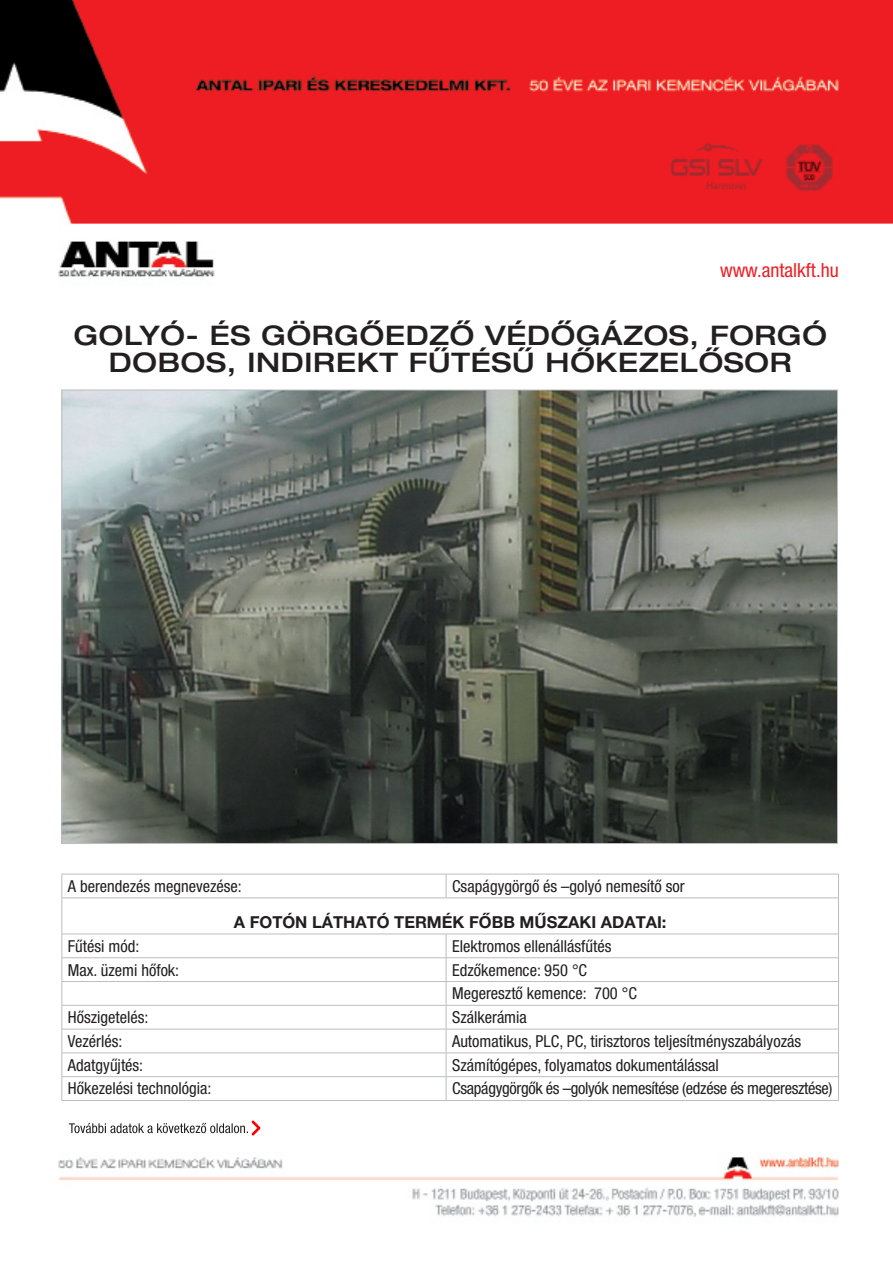
<style>
.page{position:relative;width:893px;height:1263px;background:#fff}
.page>*{position:absolute;margin:0;border:0;box-sizing:border-box;transform-origin:0 0}
.t1{font:500 expanded 27px/27px "Helvetica Neue LT Pro";letter-spacing:.025em;color:#231f20;text-align:center}
.t2{font:condensed 19.5px "Helvetica Neue LT Pro";color:#ee1d23}
.t3{font:condensed 16.5px "Helvetica Neue LT Pro";color:#231f20}
.t4{font:condensed 16.5px "Helvetica Neue LT Pro";letter-spacing:-.02em;color:#231f20}
.t5{font:700 16.5px "Helvetica Neue LT Pro";color:#231f20}
</style>
<div class="page">
<img style="left:0;top:0;width:893px;height:1218px">
<img style="left:64px;top:392px;width:772px;height:450px">
<hr style="left:62px;top:874px;width:384px;height:1px;background:#bcbdc0">
<svg style="left:62px;top:874px;width:1px;height:23px"></svg>
<hr style="left:446px;top:874px;width:393px;height:1px;background:#bcbdc0">
<svg style="left:446px;top:874px;width:1px;height:23px"></svg>
<svg style="left:838px;top:874px;width:1px;height:23px"></svg>
<hr style="left:62px;top:897px;width:384px;height:1px;background:#bcbdc0">
<hr style="left:62px;top:898px;width:1px;height:36px;background:#bcbdc0">
<hr style="left:446px;top:897px;width:393px;height:1px;background:#bcbdc0">
<hr style="left:838px;top:898px;width:1px;height:36px;background:#bcbdc0">
<hr style="left:62px;top:934px;width:384px;height:1px;background:#bcbdc0">
<hr style="left:446px;top:934px;width:393px;height:1px;background:#bcbdc0">
<hr style="left:62px;top:957px;width:384px;height:1px;background:#bcbdc0">
<hr style="left:446px;top:957px;width:393px;height:1px;background:#bcbdc0">
<hr style="left:62px;top:981px;width:384px;height:1px;background:#bcbdc0">
<hr style="left:446px;top:981px;width:393px;height:1px;background:#bcbdc0">
<hr style="left:62px;top:1005px;width:384px;height:1px;background:#bcbdc0">
<hr style="left:446px;top:1005px;width:393px;height:1px;background:#bcbdc0">
<hr style="left:62px;top:1029px;width:384px;height:1px;background:#bcbdc0">
<hr style="left:446px;top:1029px;width:393px;height:1px;background:#bcbdc0">
<hr style="left:62px;top:1053px;width:384px;height:1px;background:#bcbdc0">
<hr style="left:446px;top:1053px;width:393px;height:1px;background:#bcbdc0">
<hr style="left:62px;top:1076px;width:384px;height:1px;background:#bcbdc0">
<svg style="left:62px;top:934px;width:1px;height:166px"></svg>
<hr style="left:446px;top:1076px;width:393px;height:1px;background:#bcbdc0">
<svg style="left:446px;top:934px;width:1px;height:166px"></svg>
<svg style="left:838px;top:935px;width:1px;height:165px"></svg>
<hr style="left:62px;top:1100px;width:384px;height:1px;background:#bcbdc0">
<hr style="left:446px;top:1100px;width:393px;height:1px;background:#bcbdc0">
<svg style="left:69px;top:1120px;width:191px;height:15px"></svg>
<p class="t2" style="left:720px;top:259px;width:120px">www.antalkft.hu</p>
<p class="t1" style="left:74px;top:322px;width:755px">GOLYÓ- ÉS GÖRGŐEDZŐ VÉDŐGÁZOS, FORGÓ<br>DOBOS, INDIREKT FŰTÉSŰ HŐKEZELŐSOR</p>
<p class="t3" style="left:68px;top:876px;width:176px">A berendezés megnevezése:</p>
<p class="t3" style="left:452px;top:876px;width:234px">Csapágygörgő és –golyó nemesítő sor</p>
<p class="t5" style="left:234px;top:912px;width:434px">A FOTÓN LÁTHATÓ TERMÉK FŐBB MŰSZAKI ADATAI:</p>
<p class="t3" style="left:68px;top:936px;width:73px">Fűtési mód:</p>
<p class="t3" style="left:452px;top:936px;width:161px">Elektromos ellenállásfűtés</p>
<p class="t3" style="left:68px;top:960px;width:113px">Max. üzemi hőfok:</p>
<p class="t3" style="left:452px;top:960px;width:137px">Edzőkemence: 950 °C</p>
<p class="t3" style="left:452px;top:984px;width:186px">Megeresztő kemence: 700 °C</p>
<p class="t3" style="left:68px;top:1008px;width:82px">Hőszigetelés:</p>
<p class="t3" style="left:452px;top:1008px;width:76px">Szálkerámia</p>
<p class="t3" style="left:68px;top:1031px;width:56px">Vezérlés:</p>
<p class="t3" style="left:452px;top:1031px;width:351px">Automatikus, PLC, PC, tirisztoros teljesítményszabályozás</p>
<p class="t3" style="left:68px;top:1055px;width:77px">Adatgyűjtés:</p>
<p class="t3" style="left:452px;top:1055px;width:268px">Számítógépes, folyamatos dokumentálással</p>
<p class="t3" style="left:68px;top:1079px;width:145px">Hőkezelési technológia:</p>
<p class="t4" style="left:452px;top:1079px;width:382px">Csapágygörgők és –golyók nemesítése (edzése és megeresztése)</p>
</div>
